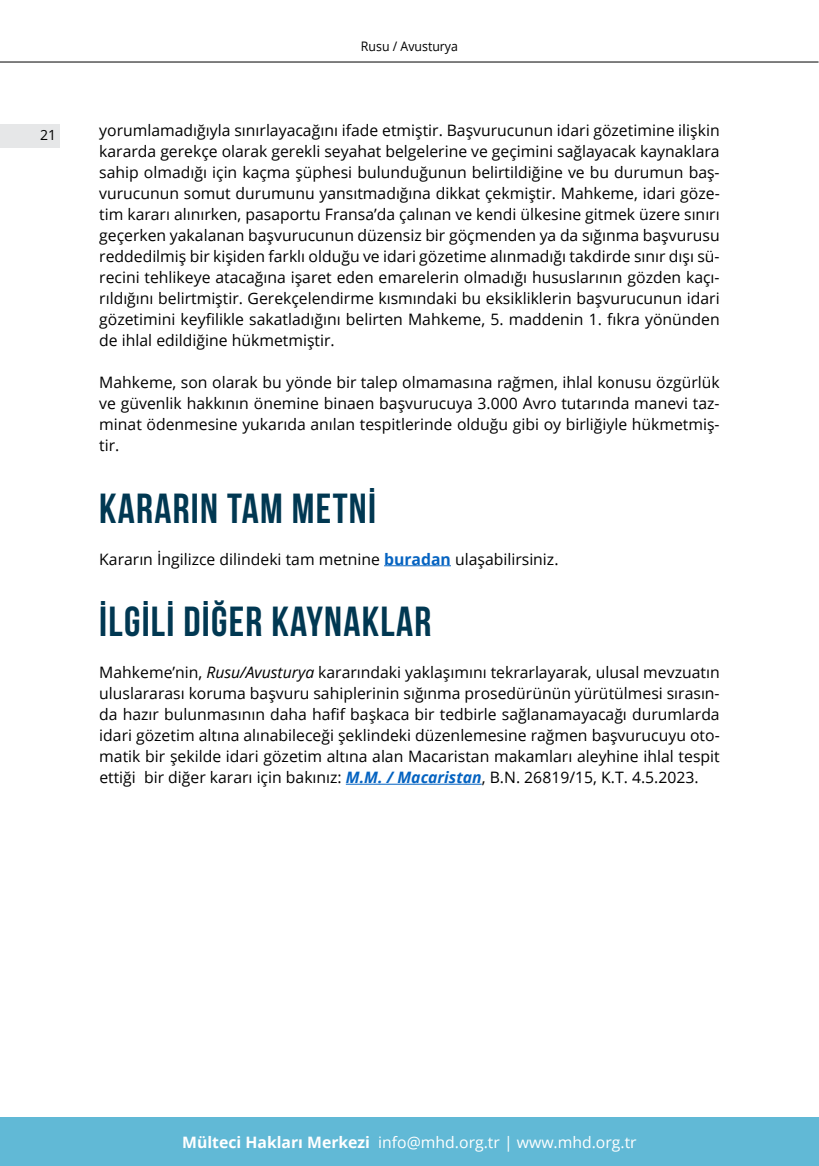
<style>
.page{position:relative;width:819px;height:1166px;background:#fff}
.page>*{position:absolute;margin:0;border:0;box-sizing:border-box;transform-origin:0 0}
.t1{font:42px "Bebas Neue";letter-spacing:.03em;color:#013852}
.t2{font:15.75px/21px "Open Sans";color:#000;text-align:justify}
.t3{font:15.75px "Open Sans";color:#fff}
.t4{font:14px "Open Sans";color:#000}
.t5{font:13.12px "Open Sans";color:#000;scale:.94 1}
.s1{font-weight:700;color:#0563c1}
.s2{font-style:italic}
.s3{font-weight:700;font-style:italic;color:#0563c1}
.s4{font-weight:700}
</style>
<div class="page">
<hr style="left:0;top:62px;width:818px;height:1px;background:#000">
<div style="left:0;top:124px;width:60px;height:23px;background:#e6e7e8"></div>
<div style="left:0;top:1117px;width:818px;height:49px;background:#61b9d6"></div>
<hr style="left:384px;top:565px;width:67px;height:1px;background:#0563c1">
<hr style="left:346px;top:784px;width:135px;height:1px;background:#0563c1">
<p class="t4" style="left:40px;top:126px;width:18px">21</p>
<p class="t5" style="left:361px;top:38px;width:105px">Rusu / Avusturya</p>
<p class="t2" style="left:99px;top:119px;width:622px">yorumlamadığıyla sınırlayacağını ifade etmiştir. Başvurucunun idari gözetimine ilişkin kararda gerekçe olarak gerekli seyahat belgelerine ve geçimini sağlayacak kaynaklara sahip olmadığı için kaçma şüphesi bulunduğunun belirtildiğine ve bu durumun baş&shy;vurucunun somut durumunu yansıtmadığına dikkat çekmiştir. Mahkeme, idari göze&shy;tim kararı alınırken, pasaportu Fransa’da çalınan ve kendi ülkesine gitmek üzere sınırı geçerken yakalanan başvurucunun düzensiz bir göçmenden ya da sığınma başvurusu reddedilmiş bir kişiden farklı olduğu ve idari gözetime alınmadığı takdirde sınır dışı sü&shy;recini tehlikeye atacağına işaret eden emarelerin olmadığı hususlarının gözden kaçı&shy;rıldığını belirtmiştir. Gerekçelendirme kısmındaki bu eksikliklerin başvurucunun idari gözetimini keyfilikle sakatladığını belirten Mahkeme, 5. maddenin 1. fıkra yönünden de ihlal edildiğine hükmetmiştir.</p>
<p class="t2" style="left:99px;top:371px;width:622px">Mahkeme, son olarak bu yönde bir talep olmamasına rağmen, ihlal konusu özgürlük ve güvenlik hakkının önemine binaen başvurucuya 3.000 Avro tutarında manevi taz&shy;minat ödenmesine yukarıda anılan tespitlerinde olduğu gibi oy birliğiyle hükmetmiş&shy;tir.</p>
<h1 class="t1" style="left:99px;top:485px;width:278px">KARARIN TAM METNİ</h1>
<p class="t2" style="left:99px;top:548px;width:461px">Kararın İngilizce dilindeki tam metnine <span class="s1">buradan</span> ulaşabilirsiniz.</p>
<h1 class="t1" style="left:99px;top:598px;width:333px">İLGİLİ DİĞER KAYNAKLAR</h1>
<p class="t2" style="left:99px;top:661px;width:622px">Mahkeme’nin, <span class="s2">Rusu/Avusturya</span> kararındaki yaklaşımını tekrarlayarak, ulusal mevzuatın uluslararası koruma başvuru sahiplerinin sığınma prosedürünün yürütülmesi sırasın&shy;da hazır bulunmasının daha hafif başkaca bir tedbirle sağlanamayacağı durumlarda idari gözetim altına alınabileceği şeklindeki düzenlemesine rağmen başvurucuyu oto&shy;matik bir şekilde idari gözetim altına alan Macaristan makamları aleyhine ihlal tespit ettiği bir diğer kararı için bakınız: <span class="s3">M.M. / Macaristan</span>, B.N. 26819/15, K.T. 4.5.2023.</p>
<p class="t3" style="left:182px;top:1131px;width:456px"><span class="s4">Mülteci Hakları Merkezi</span> info@mhd.org.tr | www.mhd.org.tr</p>
</div>
